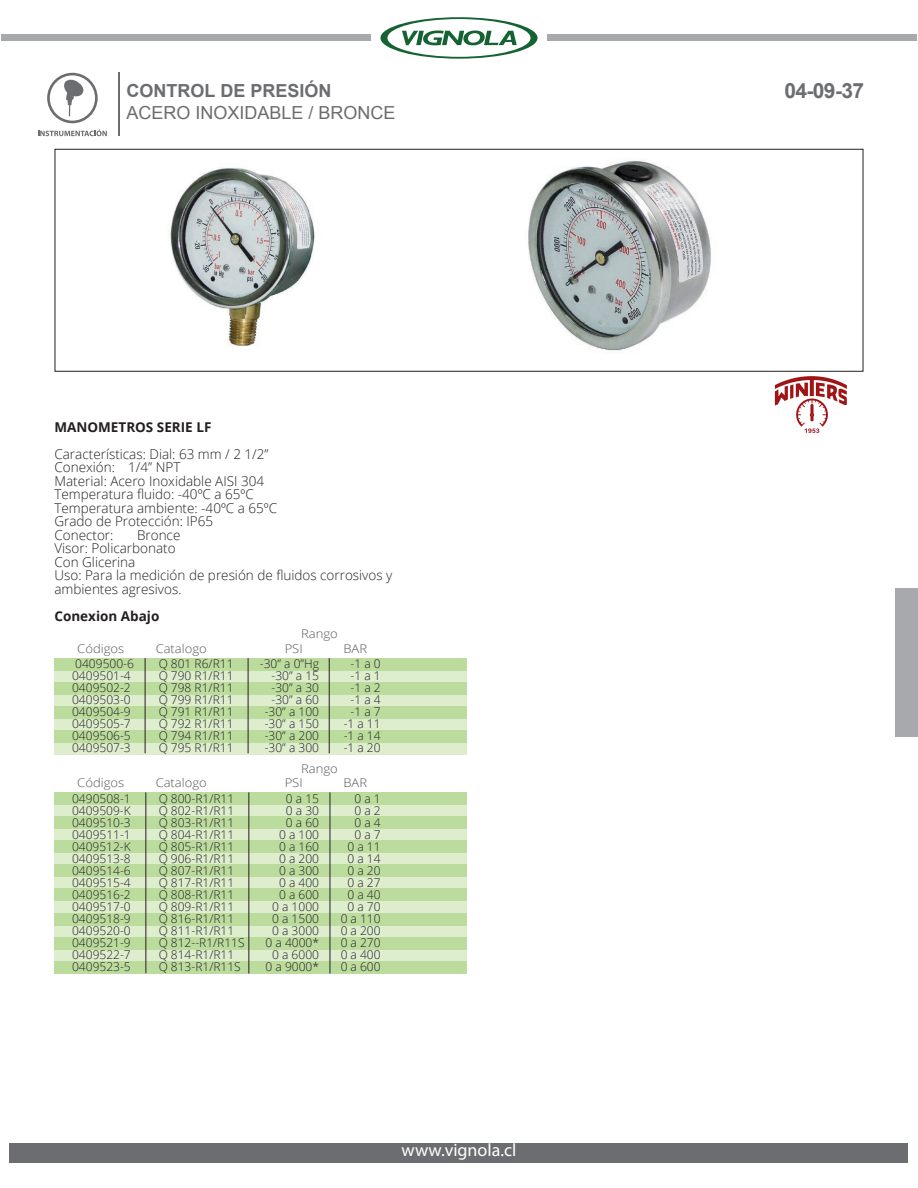
<style>
.page{position:relative;width:918px;height:1188px;background:#fff}
.page>*{position:absolute;margin:0;border:0;box-sizing:border-box;transform-origin:0 0}
.t1{font:700 21px "Arial";color:#6c6d70}
.t2{font:18px "Arial";color:#6c6d70}
.t3{font:700 18px "Arial";color:#6c6d70}
.t4{font:18px "Myriad Pro";color:#fff}
.t5{font:300 13.5px/13.5px "Open Sans";color:#231f20}
.t6{font:700 13.5px "Open Sans";color:#231f20}
.t7{font:300 12px "Open Sans";color:#231f20}
.t8{font:300 12px "Open Sans";color:#57585a;scale:1.08 1}
</style>
<div class="page">
<img style="left:169px;top:167px;width:146px;height:180px">
<img style="left:528px;top:160px;width:183px;height:191px">
<div style="left:10px;top:1143px;width:898px;height:20px;background:#6c6d70"></div>
<img style="left:773px;top:371px;width:75px;height:62px">
<div style="left:55px;top:149px;width:808px;height:222px;border:1px solid #231f20"></div>
<div style="left:54px;top:658px;width:413px;height:12px;background:#bcdc9e"></div>
<div style="left:54px;top:670px;width:413px;height:12px;background:#ddedce"></div>
<div style="left:54px;top:694px;width:413px;height:12px;background:#ddedce"></div>
<div style="left:54px;top:682px;width:413px;height:12px;background:#bcdc9e"></div>
<div style="left:54px;top:706px;width:413px;height:13px;background:#bcdc9e"></div>
<div style="left:54px;top:718px;width:413px;height:13px;background:#ddedce"></div>
<div style="left:54px;top:730px;width:413px;height:13px;background:#bcdc9e"></div>
<div style="left:54px;top:742px;width:413px;height:13px;background:#ddedce"></div>
<hr style="left:145px;top:658px;width:1px;height:95px;background:#231f20">
<hr style="left:248px;top:658px;width:1px;height:95px;background:#231f20">
<hr style="left:329px;top:658px;width:1px;height:95px;background:#231f20">
<div style="left:54px;top:793px;width:413px;height:12px;background:#bcdc9e"></div>
<div style="left:54px;top:805px;width:413px;height:12px;background:#ddedce"></div>
<div style="left:54px;top:829px;width:413px;height:12px;background:#ddedce"></div>
<div style="left:54px;top:817px;width:413px;height:12px;background:#bcdc9e"></div>
<div style="left:54px;top:841px;width:413px;height:12px;background:#bcdc9e"></div>
<div style="left:54px;top:853px;width:413px;height:12px;background:#ddedce"></div>
<div style="left:54px;top:865px;width:413px;height:12px;background:#bcdc9e"></div>
<div style="left:54px;top:877px;width:413px;height:12px;background:#ddedce"></div>
<div style="left:54px;top:889px;width:413px;height:12px;background:#bcdc9e"></div>
<div style="left:54px;top:901px;width:413px;height:12px;background:#ddedce"></div>
<div style="left:54px;top:925px;width:413px;height:12px;background:#ddedce"></div>
<div style="left:54px;top:913px;width:413px;height:12px;background:#bcdc9e"></div>
<div style="left:54px;top:937px;width:413px;height:12px;background:#bcdc9e"></div>
<div style="left:54px;top:949px;width:413px;height:12px;background:#ddedce"></div>
<div style="left:54px;top:961px;width:413px;height:12px;background:#bcdc9e"></div>
<hr style="left:146px;top:792px;width:1px;height:181px;background:#231f20">
<hr style="left:249px;top:792px;width:1px;height:181px;background:#231f20">
<hr style="left:330px;top:792px;width:1px;height:181px;background:#231f20">
<div style="left:896px;top:588px;width:22px;height:149px;background:#a8a9ad"></div>
<hr style="left:118px;top:73px;width:1px;height:63px;background:#6c6d70">
<svg style="left:47px;top:73px;width:51px;height:50px"></svg>
<svg style="left:38px;top:129px;width:69px;height:7px"></svg>
<svg style="left:380px;top:17px;width:158px;height:42px"></svg>
<div style="left:2px;top:35px;width:369px;height:6px;background:#a8a9ad"></div>
<div style="left:547px;top:35px;width:369px;height:6px;background:#a8a9ad"></div>
<h2 class="t3" style="left:127px;top:79px;width:207px">CONTROL DE PRESIÓN</h2>
<h1 class="t1" style="left:785px;top:77px;width:81px">04-09-37</h1>
<h2 class="t2" style="left:127px;top:101px;width:271px">ACERO INOXIDABLE / BRONCE</h2>
<p class="t6" style="left:54px;top:417px;width:158px">MANOMETROS SERIE LF</p>
<p class="t5" style="left:54px;top:447px;width:224px">Características: Dial: 63 mm / 2 1/2”<br>Conexión: 1/4” NPT<br>Material: Acero Inoxidable AISI 304<br>Temperatura fluido: -40ºC a 65ºC<br>Temperatura ambiente: -40ºC a 65ºC<br>Grado de Protección: IP65<br>Conector:</p>
<p class="t5" style="left:54px;top:528px;width:339px;text-indent:83px">Bronce<br>Visor: Policarbonato<br>Con Glicerina<br>Uso: Para la medición de presión de fluidos corrosivos y ambientes agresivos.</p>
<p class="t6" style="left:54px;top:606px;width:106px">Conexion Abajo</p>
<p class="t8" style="left:301px;top:626px;width:35px">Rango</p>
<p class="t8" style="left:77px;top:640px;width:45px">Códigos</p>
<p class="t8" style="left:156px;top:640px;width:49px">Catalogo</p>
<p class="t8" style="left:285px;top:640px;width:18px">PSI</p>
<p class="t8" style="left:343px;top:640px;width:23px">BAR</p>
<p class="t7" style="left:75px;top:656px;width:60px">0409500-6</p>
<p class="t7" style="left:159px;top:656px;width:76px">Q 801 R6/R11</p>
<p class="t7" style="left:260px;top:656px;width:61px">-30” a 0”Hg</p>
<p class="t7" style="left:351px;top:656px;width:32px">-1 a 0</p>
<p class="t7" style="left:72px;top:668px;width:60px">0409501-4</p>
<p class="t7" style="left:159px;top:668px;width:76px">Q 790 R1/R11</p>
<p class="t7" style="left:272px;top:668px;width:49px">-30” a 15</p>
<p class="t7" style="left:351px;top:668px;width:32px">-1 a 1</p>
<p class="t7" style="left:72px;top:680px;width:60px">0409502-2</p>
<p class="t7" style="left:159px;top:680px;width:76px">Q 798 R1/R11</p>
<p class="t7" style="left:272px;top:680px;width:49px">-30” a 30</p>
<p class="t7" style="left:351px;top:680px;width:32px">-1 a 2</p>
<p class="t7" style="left:72px;top:692px;width:60px">0409503-0</p>
<p class="t7" style="left:159px;top:692px;width:76px">Q 799 R1/R11</p>
<p class="t7" style="left:272px;top:692px;width:49px">-30” a 60</p>
<p class="t7" style="left:351px;top:692px;width:32px">-1 a 4</p>
<p class="t7" style="left:72px;top:704px;width:60px">0409504-9</p>
<p class="t7" style="left:159px;top:704px;width:76px">Q 791 R1/R11</p>
<p class="t7" style="left:265px;top:704px;width:56px">-30” a 100</p>
<p class="t7" style="left:351px;top:704px;width:32px">-1 a 7</p>
<p class="t7" style="left:72px;top:716px;width:60px">0409505-7</p>
<p class="t7" style="left:159px;top:716px;width:76px">Q 792 R1/R11</p>
<p class="t7" style="left:265px;top:716px;width:56px">-30” a 150</p>
<p class="t7" style="left:344px;top:716px;width:39px">-1 a 11</p>
<p class="t7" style="left:72px;top:728px;width:60px">0409506-5</p>
<p class="t7" style="left:159px;top:728px;width:76px">Q 794 R1/R11</p>
<p class="t7" style="left:265px;top:728px;width:56px">-30” a 200</p>
<p class="t7" style="left:344px;top:728px;width:39px">-1 a 14</p>
<p class="t7" style="left:72px;top:740px;width:60px">0409507-3</p>
<p class="t7" style="left:159px;top:740px;width:76px">Q 795 R1/R11</p>
<p class="t7" style="left:265px;top:740px;width:56px">-30” a 300</p>
<p class="t7" style="left:344px;top:740px;width:39px">-1 a 20</p>
<p class="t8" style="left:77px;top:774px;width:45px">Códigos</p>
<p class="t8" style="left:156px;top:774px;width:49px">Catalogo</p>
<p class="t8" style="left:285px;top:774px;width:18px">PSI</p>
<p class="t8" style="left:343px;top:774px;width:23px">BAR</p>
<p class="t8" style="left:301px;top:760px;width:35px">Rango</p>
<p class="t7" style="left:72px;top:790px;width:60px">0490508-1</p>
<p class="t7" style="left:159px;top:790px;width:77px">Q 800-R1/R11</p>
<p class="t7" style="left:286px;top:790px;width:35px">0 a 15</p>
<p class="t7" style="left:354px;top:790px;width:28px">0 a 1</p>
<p class="t7" style="left:72px;top:802px;width:60px">0409509-K</p>
<p class="t7" style="left:159px;top:802px;width:77px">Q 802-R1/R11</p>
<p class="t7" style="left:286px;top:802px;width:35px">0 a 30</p>
<p class="t7" style="left:354px;top:802px;width:28px">0 a 2</p>
<p class="t7" style="left:72px;top:814px;width:60px">0409510-3</p>
<p class="t7" style="left:159px;top:814px;width:77px">Q 803-R1/R11</p>
<p class="t7" style="left:286px;top:814px;width:35px">0 a 60</p>
<p class="t7" style="left:354px;top:814px;width:28px">0 a 4</p>
<p class="t7" style="left:72px;top:826px;width:60px">0409511-1</p>
<p class="t7" style="left:159px;top:826px;width:77px">Q 804-R1/R11</p>
<p class="t7" style="left:279px;top:826px;width:42px">0 a 100</p>
<p class="t7" style="left:354px;top:826px;width:28px">0 a 7</p>
<p class="t7" style="left:72px;top:838px;width:60px">0409512-K</p>
<p class="t7" style="left:159px;top:838px;width:77px">Q 805-R1/R11</p>
<p class="t7" style="left:279px;top:838px;width:42px">0 a 160</p>
<p class="t7" style="left:348px;top:838px;width:35px">0 a 11</p>
<p class="t7" style="left:72px;top:850px;width:60px">0409513-8</p>
<p class="t7" style="left:159px;top:850px;width:77px">Q 906-R1/R11</p>
<p class="t7" style="left:279px;top:850px;width:42px">0 a 200</p>
<p class="t7" style="left:348px;top:850px;width:35px">0 a 14</p>
<p class="t7" style="left:72px;top:862px;width:60px">0409514-6</p>
<p class="t7" style="left:159px;top:862px;width:77px">Q 807-R1/R11</p>
<p class="t7" style="left:279px;top:862px;width:42px">0 a 300</p>
<p class="t7" style="left:348px;top:862px;width:35px">0 a 20</p>
<p class="t7" style="left:72px;top:874px;width:60px">0409515-4</p>
<p class="t7" style="left:159px;top:874px;width:77px">Q 817-R1/R11</p>
<p class="t7" style="left:279px;top:874px;width:42px">0 a 400</p>
<p class="t7" style="left:348px;top:874px;width:35px">0 a 27</p>
<p class="t7" style="left:72px;top:886px;width:60px">0409516-2</p>
<p class="t7" style="left:159px;top:886px;width:77px">Q 808-R1/R11</p>
<p class="t7" style="left:279px;top:886px;width:42px">0 a 600</p>
<p class="t7" style="left:348px;top:886px;width:35px">0 a 40</p>
<p class="t7" style="left:72px;top:898px;width:60px">0409517-0</p>
<p class="t7" style="left:159px;top:898px;width:77px">Q 809-R1/R11</p>
<p class="t7" style="left:272px;top:898px;width:48px">0 a 1000</p>
<p class="t7" style="left:348px;top:898px;width:35px">0 a 70</p>
<p class="t7" style="left:72px;top:910px;width:60px">0409518-9</p>
<p class="t7" style="left:159px;top:910px;width:77px">Q 816-R1/R11</p>
<p class="t7" style="left:272px;top:910px;width:48px">0 a 1500</p>
<p class="t7" style="left:341px;top:910px;width:42px">0 a 110</p>
<p class="t7" style="left:72px;top:922px;width:60px">0409520-0</p>
<p class="t7" style="left:159px;top:922px;width:77px">Q 811-R1/R11</p>
<p class="t7" style="left:272px;top:922px;width:48px">0 a 3000</p>
<p class="t7" style="left:341px;top:922px;width:42px">0 a 200</p>
<p class="t7" style="left:72px;top:934px;width:60px">0409521-9</p>
<p class="t7" style="left:159px;top:934px;width:88px">Q 812--R1/R11S</p>
<p class="t7" style="left:266px;top:934px;width:55px">0 a 4000*</p>
<p class="t7" style="left:341px;top:934px;width:42px">0 a 270</p>
<p class="t7" style="left:72px;top:946px;width:60px">0409522-7</p>
<p class="t7" style="left:159px;top:946px;width:77px">Q 814-R1/R11</p>
<p class="t7" style="left:272px;top:946px;width:48px">0 a 6000</p>
<p class="t7" style="left:341px;top:946px;width:42px">0 a 400</p>
<p class="t7" style="left:72px;top:958px;width:60px">0409523-5</p>
<p class="t7" style="left:159px;top:958px;width:84px">Q 813-R1/R11S</p>
<p class="t7" style="left:266px;top:958px;width:55px">0 a 9000*</p>
<p class="t7" style="left:341px;top:958px;width:42px">0 a 600</p>
<h2 class="t4" style="left:402px;top:1139px;width:116px">www.vignola.cl</h2>
</div>
